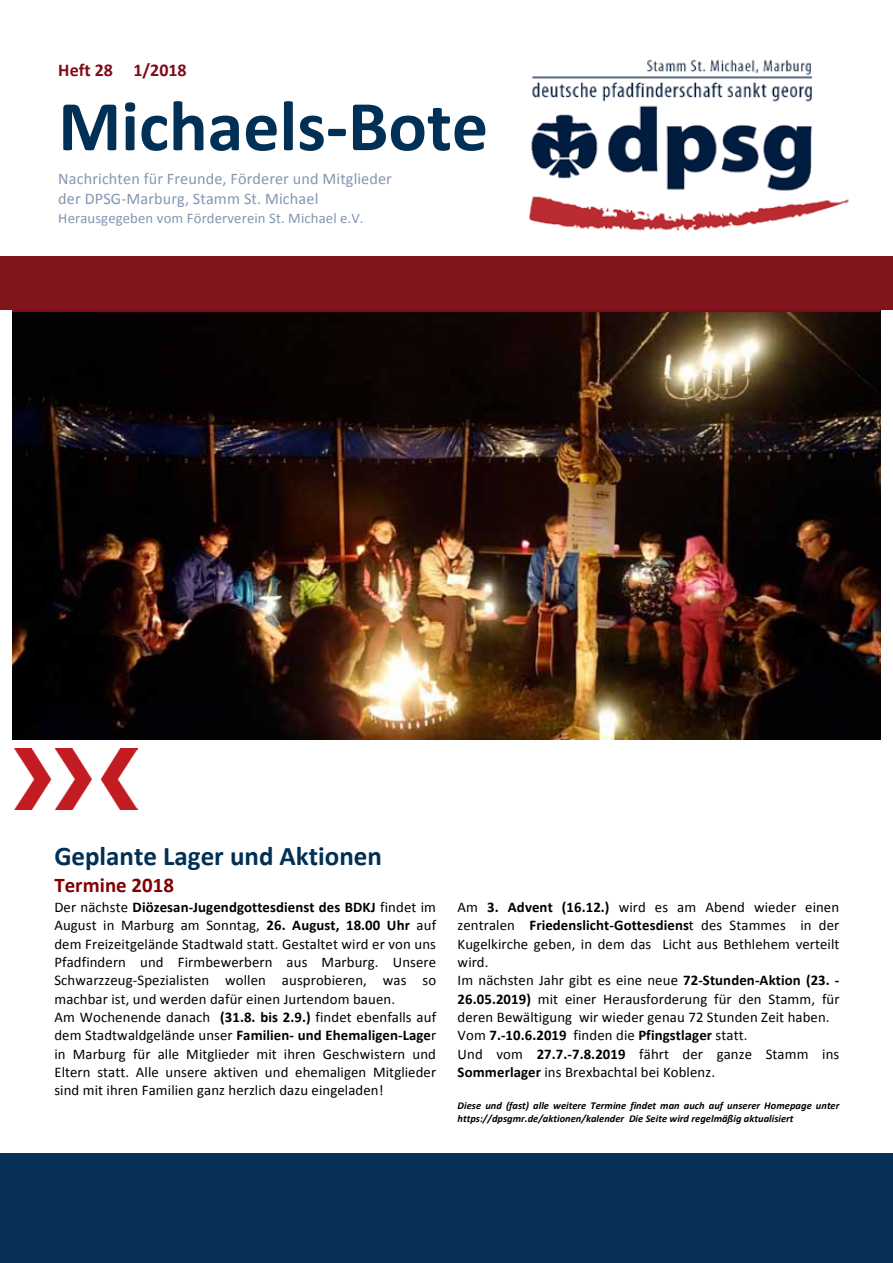
<style>
.page{position:relative;width:893px;height:1263px;background:#fff}
.page>*{position:absolute;margin:0;border:0;box-sizing:border-box;transform-origin:0 0}
.t1{font:700 72px "Calibri";color:#003056}
.t2{font:700 27px "Calibri";color:#003056}
.t3{font:700 20.85px "Calibri";letter-spacing:.005em;color:#800000}
.t4{font:700 18px "Calibri";color:#810a1a}
.t5{font:16.2px/20.1px "Calibri";letter-spacing:.01em;color:#8496b0}
.t6{font:14.7px/18.3px "Calibri";letter-spacing:.01em;color:#000}
.t7{font:14.7px "Calibri";letter-spacing:.005em;color:#8496b0}
.t8{font:italic 700 10.5px/12.6px "Calibri";color:#000}
.s1{font-weight:700}
</style>
<div class="page">
<img style="left:13px;top:312px;width:867px;height:428px">
<img style="left:529px;top:59px;width:320px;height:172px">
<div style="left:13px;top:256px;width:867px;height:56px;background:#810a1a"></div>
<img style="left:14px;top:748px;width:124px;height:62px">
<div style="left:0;top:1154px;width:893px;height:109px;background:#073156"></div>
<div style="left:0;top:257px;width:893px;height:53px;background:#81141d"></div>
<p class="t4" style="left:58px;top:58px;width:130px">Heft 28 1/2018</p>
<h1 class="t1" style="left:58px;top:82px;width:431px">Michaels-Bote</h1>
<p class="t5" style="left:58px;top:168px;width:335px">Nachrichten für Freunde, Förderer und Mitglieder der DPSG-Marburg, Stamm St. Michael</p>
<p class="t7" style="left:58px;top:209px;width:307px">Herausgegeben vom Förderverein St. Michael e.V.</p>
<h2 class="t2" style="left:54px;top:839px;width:329px">Geplante Lager und Aktionen</h2>
<h3 class="t3" style="left:54px;top:872px;width:121px">Termine 2018</h3>
<p class="t6" style="left:54px;top:897px;width:383px">Der nächste <span class="s1">Diözesan-Jugendgottesdienst des BDKJ</span> findet im August in Marburg am Sonntag, <span class="s1">26. August, 18.00 Uhr</span> auf dem Freizeitgelände Stadtwald statt. Gestaltet wird er von uns Pfadfindern und Firmbewerbern aus Marburg. Unsere Schwarzzeug-Spezialisten wollen ausprobieren, was so machbar ist, und werden dafür einen Jurtendom bauen.<br>Am Wochenende danach <span class="s1">(31.8. bis 2.9.)</span> findet ebenfalls auf dem Stadtwaldgelände unser <span class="s1">Familien- und Ehemaligen-Lage</span>r in Marburg für alle Mitglieder mit ihren Geschwistern und Eltern statt. Alle unsere aktiven und ehemaligen Mitglieder sind mit ihren Familien ganz herzlich dazu eingeladen!</p>
<p class="t6" style="left:458px;top:897px;width:384px">Am <span class="s1">3. Advent (16.12.)</span> wird es am Abend wieder einen zentralen <span class="s1">Friedenslicht-Gottesdiens</span>t des Stammes in der Kugelkirche geben, in dem das Licht aus Bethlehem verteilt wird.<br>Im nächsten Jahr gibt es eine neue <span class="s1">72-Stunden-Aktion (23. - 26.05.2019)</span> mit einer Herausforderung für den Stamm, für deren Bewältigung wir wieder genau 72 Stunden Zeit haben.<br>Vom <span class="s1">7.-10.6.2019</span> finden die <span class="s1">Pfingstlager</span> statt.<br>Und vom <span class="s1">27.7.-7.8.2019</span> fährt der ganze Stamm ins <span class="s1">Sommerlager</span> ins Brexbachtal bei Koblenz.</p>
<p class="t8" style="left:458px;top:1099px;width:383px">Diese und (fast) alle weitere Termine findet man auch auf unserer Homepage unter https://dpsgmr.de/aktionen/kalender Die Seite wird regelmäßig aktualisiert</p>
</div>
